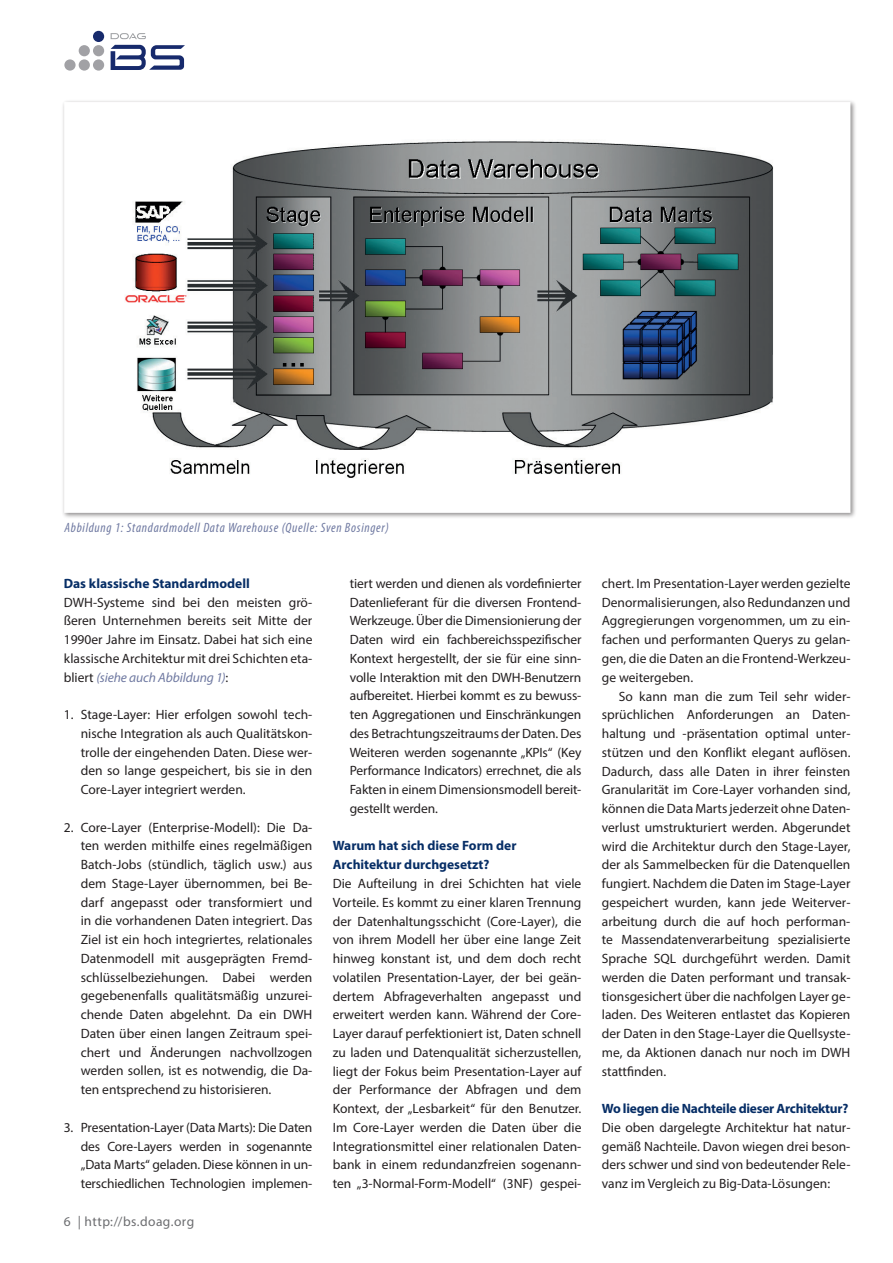
<style>
.page{position:relative;width:893px;height:1263px;background:#fff}
.page>*{position:absolute;margin:0;border:0;box-sizing:border-box;transform-origin:0 0}
.t1{font:13.5px/18.8px "Myriad Pro";color:#231f20;text-align:justify}
.t2{font:italic condensed 13.5px "Myriad Pro";letter-spacing:.05em;color:#6f79a1}
.t3{font:13.5px "Myriad Pro";letter-spacing:.03em;color:#6c6d70}
.s1{font-weight:700;color:#072e66}
.s2{font-style:italic;color:#6f79a1}
</style>
<div class="page">
<div style="left:93px;top:59px;width:11px;height:12px;background:#a1a1a5;border-radius:50%"></div>
<div style="left:93px;top:31px;width:11px;height:11px;background:#172a6c;border-radius:50%"></div>
<div style="left:79px;top:45px;width:11px;height:11px;background:#a1a1a5;border-radius:50%"></div>
<div style="left:93px;top:45px;width:11px;height:11px;background:#a1a1a5;border-radius:50%"></div>
<div style="left:64px;top:59px;width:12px;height:12px;background:#a1a1a5;border-radius:50%"></div>
<div style="left:79px;top:59px;width:11px;height:12px;background:#a1a1a5;border-radius:50%"></div>
<svg style="left:111px;top:45px;width:74px;height:25px"></svg>
<svg style="left:111px;top:33px;width:35px;height:6px"></svg>
<svg style="left:63px;top:101px;width:790px;height:415px"></svg>
<p class="t2" style="left:64px;top:519px;width:326px">Abbildung 1: Standardmodell Data Warehouse (Quelle: Sven Bosinger)</p>
<p class="t1" style="left:64px;top:574px;width:250px;text-align:left"><span class="s1">Das klassische Standardmodell </span>DWH-Systeme sind bei den meisten grö&shy;ßeren Unternehmen bereits seit Mitte der 1990er Jahre im Einsatz. Dabei hat sich eine klassische Architektur mit drei Schichten eta&shy;bliert <span class="s2">(siehe auch Abbildung 1)</span>:</p>
<p class="t1" style="left:81px;top:705px;width:233px;text-indent:-17px">1. Stage-Layer: Hier erfolgen sowohl tech&shy;nische Integration als auch Qualitätskon&shy;trolle der eingehenden Daten. Diese wer&shy;den so lange gespeichert, bis sie in den Core-Layer integriert werden.</p>
<p class="t1" style="left:81px;top:817px;width:233px;text-indent:-17px">2. Core-Layer (Enterprise-Modell): Die Da&shy;ten werden mithilfe eines regelmäßigen Batch-Jobs (stündlich, täglich usw.) aus dem Stage-Layer übernommen, bei Be&shy;darf angepasst oder transformiert und in die vorhandenen Daten integriert. Das Ziel ist ein hoch integriertes, relationales Datenmodell mit ausgeprägten Fremd&shy;schlüsselbeziehungen. Dabei werden gegebenenfalls qualitätsmäßig unzurei&shy;chende Daten abgelehnt. Da ein DWH Daten über einen langen Zeitraum spei&shy;chert und Änderungen nachvollzogen werden sollen, ist es notwendig, die Da&shy;ten entsprechend zu historisieren.</p>
<p class="t1" style="left:81px;top:1117px;width:233px;text-indent:-17px">3. Presentation-Layer (Data Marts): Die Daten des Core-Layers werden in sogenannte „Data Marts“ geladen. Diese können in un&shy;terschiedlichen Technologien implemen-</p>
<p class="t3" style="left:64px;top:1213px;width:132px">6 | http://bs.doag.org</p>
<p class="t1" style="left:350px;top:574px;width:233px">tiert werden und dienen als vordefinierter Datenlieferant für die diversen Frontend-Werkzeuge. Über die Dimensionierung der Daten wird ein fachbereichsspezifischer Kontext hergestellt, der sie für eine sinn&shy;volle Interaktion mit den DWH-Benutzern aufbereitet. Hierbei kommt es zu bewuss&shy;ten Aggregationen und Einschränkungen des Betrachtungszeitraums der Daten. Des Weiteren werden sogenannte „KPIs“ (Key Performance Indicators) errechnet, die als Fakten in einem Dimensionsmodell bereit&shy;gestellt werden.</p>
<p class="t1" style="left:333px;top:836px;width:250px;text-align:left"><span class="s1">Warum hat sich diese Form der Architektur durchgesetzt?<br></span>Die Aufteilung in drei Schichten hat viele Vorteile. Es kommt zu einer klaren Trennung der Datenhaltungsschicht (Core-Layer), die von ihrem Modell her über eine lange Zeit hinweg konstant ist, und dem doch recht volatilen Presentation-Layer, der bei geän&shy;dertem Abfrageverhalten angepasst und erweitert werden kann. Während der Core-Layer darauf perfektioniert ist, Daten schnell zu laden und Datenqualität sicherzustellen, liegt der Fokus beim Presentation-Layer auf der Performance der Abfragen und dem Kontext, der „Lesbarkeit“ für den Benutzer.<br>Im Core-Layer werden die Daten über die Integrationsmittel einer relationalen Daten&shy;bank in einem redundanzfreien sogenann&shy;ten „3-Normal-Form-Modell“ (3NF) gespei-</p>
<p class="t1" style="left:602px;top:574px;width:250px">chert. Im Presentation-Layer werden gezielte</p>
<p class="t1" style="left:602px;top:593px;width:250px">Denormalisierungen, also Redundanzen und</p>
<p class="t1" style="left:602px;top:611px;width:250px">Aggregierungen vorgenommen, um zu ein-</p>
<p class="t1" style="left:602px;top:630px;width:250px">fachen und performanten Querys zu gelan-</p>
<p class="t1" style="left:602px;top:649px;width:250px">gen, die die Daten an die Frontend-Werkzeu-</p>
<p class="t1" style="left:602px;top:668px;width:93px">ge weitergeben.</p>
<p class="t1" style="left:619px;top:686px;width:233px">So kann man die zum Teil sehr wider-</p>
<p class="t1" style="left:602px;top:705px;width:250px">sprüchlichen Anforderungen an Daten-</p>
<p class="t1" style="left:602px;top:724px;width:250px">haltung und -präsentation optimal unter-</p>
<p class="t1" style="left:602px;top:743px;width:250px">stützen und den Konflikt elegant auflösen.</p>
<p class="t1" style="left:602px;top:761px;width:250px">Dadurch, dass alle Daten in ihrer feinsten</p>
<p class="t1" style="left:602px;top:780px;width:250px">Granularität im Core-Layer vorhanden sind,</p>
<p class="t1" style="left:602px;top:799px;width:250px">können die Data Marts jederzeit ohne Daten-</p>
<p class="t1" style="left:602px;top:818px;width:250px">verlust umstrukturiert werden. Abgerundet</p>
<p class="t1" style="left:602px;top:836px;width:250px">wird die Architektur durch den Stage-Layer,</p>
<p class="t1" style="left:602px;top:855px;width:250px">der als Sammelbecken für die Datenquellen</p>
<p class="t1" style="left:602px;top:874px;width:250px">fungiert. Nachdem die Daten im Stage-Layer</p>
<p class="t1" style="left:602px;top:893px;width:250px">gespeichert wurden, kann jede Weiterver-</p>
<p class="t1" style="left:602px;top:911px;width:250px">arbeitung durch die auf hoch performan-</p>
<p class="t1" style="left:602px;top:930px;width:250px">te Massendatenverarbeitung spezialisierte</p>
<p class="t1" style="left:602px;top:949px;width:250px">Sprache SQL durchgeführt werden. Damit</p>
<p class="t1" style="left:602px;top:968px;width:250px">werden die Daten performant und transak-</p>
<p class="t1" style="left:602px;top:986px;width:250px">tionsgesichert über die nachfolgen Layer ge-</p>
<p class="t1" style="left:602px;top:1005px;width:250px">laden. Des Weiteren entlastet das Kopieren</p>
<p class="t1" style="left:602px;top:1024px;width:250px">der Daten in den Stage-Layer die Quellsyste-</p>
<p class="t1" style="left:602px;top:1043px;width:250px">me, da Aktionen danach nur noch im DWH</p>
<p class="t1" style="left:602px;top:1061px;width:66px">stattfinden.</p>
<p class="t1" style="left:602px;top:1099px;width:250px;text-align:left"><span class="s1">Wo liegen die Nachteile dieser Architektur?<br></span>Die oben dargelegte Architektur hat natur&shy;gemäß Nachteile. Davon wiegen drei beson&shy;ders schwer und sind von bedeutender Rele&shy;vanz im Vergleich zu Big-Data-Lösungen:</p>
</div>
